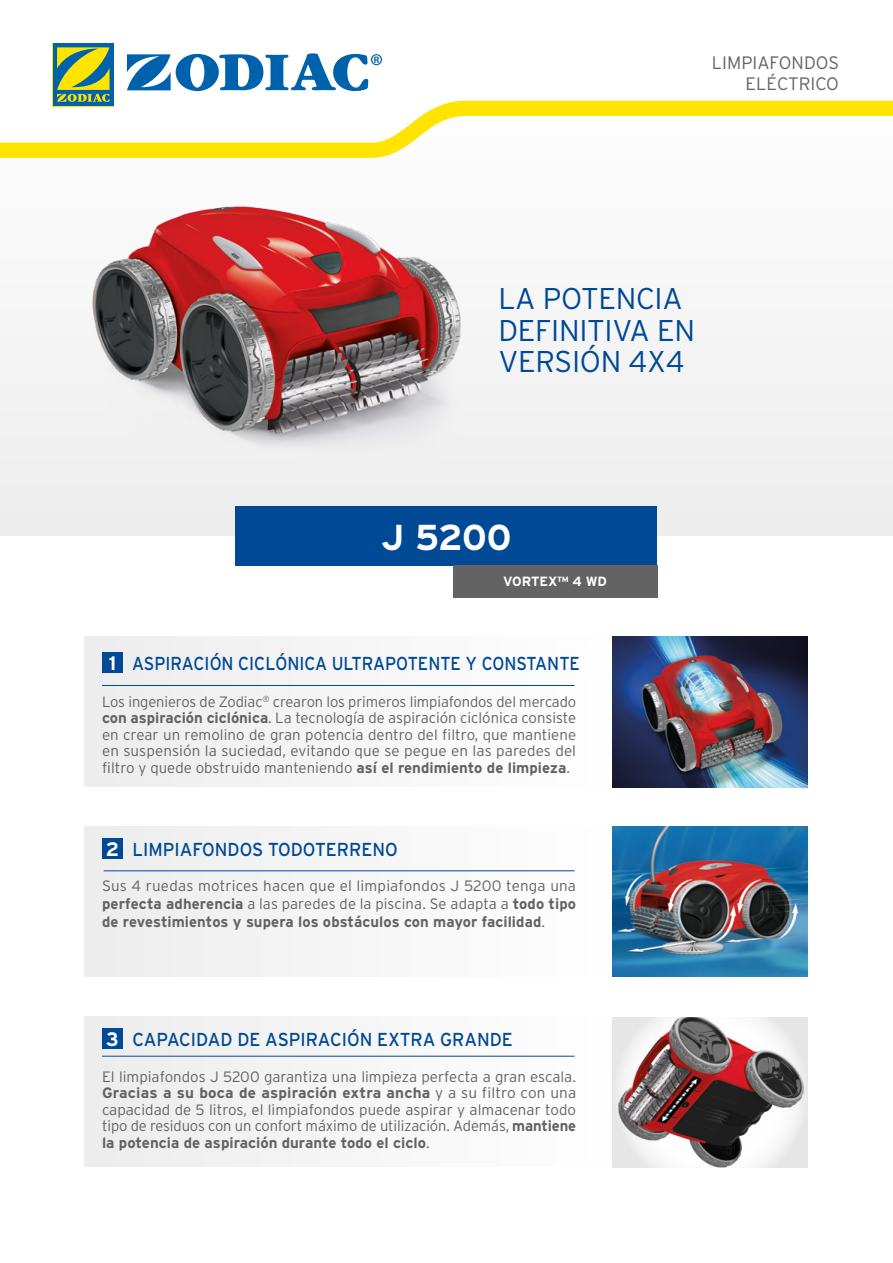
<style>
.page{position:relative;width:893px;height:1263px;background:#fff}
.page>*{position:absolute;margin:0;border:0;box-sizing:border-box;transform-origin:0 0}
.t1{font:700 36px "Interstate";color:#fff}
.t2{font:300 30px/31.5px "Interstate";letter-spacing:-.01em;color:#004994}
.t3{font:18.75px "Interstate";color:#004994;scale:.95 1}
.t4{font:18.75px "Interstate";color:#004994;scale:.9 1}
.t5{font:300 18px/21px "Interstate";color:#646363;text-align:right}
.t6{font:300 15px/16.5px "Interstate";color:#646363;text-align:justify}
.t7{font:700 13.35px "Interstate";color:#fff}
.s1{font-weight:700;font-size:19.5px;color:#fff}
.s2{font-weight:700}
</style>
<div class="page">
<div style="left:84px;top:826px;width:529px;height:151px;background:#f5f5f5"></div>
<div style="left:0;top:85px;width:893px;height:451px;background:#f4f4f4"></div>
<div style="left:236px;top:506px;width:421px;height:59px;background:#004994"></div>
<div style="left:84px;top:1016px;width:529px;height:150px;background:#f5f5f5"></div>
<div style="left:84px;top:637px;width:529px;height:150px;background:#f5f5f5"></div>
<img style="left:613px;top:637px;width:195px;height:150px">
<div style="left:453px;top:565px;width:204px;height:32px;background:#646363"></div>
<img style="left:613px;top:1017px;width:195px;height:151px">
<img style="left:92px;top:206px;width:369px;height:241px">
<img style="left:93px;top:207px;width:260px;height:226px">
<hr style="left:104px;top:870px;width:471px;height:1px;background:#004994">
<hr style="left:102px;top:1056px;width:473px;height:1px;background:#004994">
<hr style="left:102px;top:685px;width:473px;height:1px;background:#004994">
<div style="left:102px;top:1028px;width:21px;height:21px;background:#004994"></div>
<div style="left:102px;top:838px;width:21px;height:20px;background:#004994"></div>
<div style="left:102px;top:652px;width:21px;height:20px;background:#004994"></div>
<svg style="left:0;top:54px;width:893px;height:47px"></svg>
<svg style="left:0;top:101px;width:893px;height:57px;fill:#fffcfc"></svg>
<svg style="left:127px;top:53px;width:255px;height:38px"></svg>
<svg style="left:52px;top:43px;width:62px;height:63px"></svg>
<div style="left:53px;top:43px;width:60px;height:63px;background:#0061ad"></div>
<svg style="left:57px;top:47px;width:53px;height:55px"></svg>
<img style="left:613px;top:826px;width:195px;height:151px">
<p class="t5" style="left:712px;top:52px;width:129px">LIMPIAFONDOS<br>ELÉCTRICO</p>
<h2 class="t2" style="left:498px;top:283px;width:198px">LA POTENCIA<br>DEFINITIVA EN<br>VERSIÓN 4X4</h2>
<h1 class="t1" style="left:381px;top:517px;width:132px">J 5200</h1>
<p class="t7" style="left:503px;top:573px;width:105px">VORTEX™ 4 WD</p>
<p class="t4" style="left:109px;top:653px;width:525px"><span class="s1">1</span> ASPIRACIÓN CICLÓNICA ULTRAPOTENTE Y CONSTANTE</p>
<p class="t6" style="left:102px;top:693px;width:476px">Los ingenieros de Zodiac<sup>®</sup> crearon los primeros limpiafondos del mercado <span class="s2">con aspiración ciclónica</span>. La tecnología de aspiración ciclónica consiste en crear un remolino de gran potencia dentro del filtro, que mantiene en suspensión la suciedad, evitando que se pegue en las paredes del filtro y quede obstruido manteniendo <span class="s2">así el rendimiento de limpieza</span>.</p>
<p class="t3" style="left:106px;top:839px;width:309px"><span class="s1">2</span> LIMPIAFONDOS TODOTERRENO</p>
<p class="t6" style="left:102px;top:876px;width:476px;line-height:18px">Sus 4 ruedas motrices hacen que el limpiafondos J 5200 tenga una <span class="s2">perfecta adherencia</span> a las paredes de la piscina. Se adapta a <span class="s2">todo tipo de revestimientos y supera los obstáculos con mayor facilidad</span>.</p>
<p class="t3" style="left:106px;top:1029px;width:429px"><span class="s1">3</span> CAPACIDAD DE ASPIRACIÓN EXTRA GRANDE</p>
<p class="t6" style="left:102px;top:1068px;width:476px">El limpiafondos J 5200 garantiza una limpieza perfecta a gran escala.<br><span class="s2">Gracias a su boca de aspiración extra ancha</span> y a su filtro con una capacidad de 5 litros, el limpiafondos puede aspirar y almacenar todo tipo de residuos con un confort máximo de utilización. Además, <span class="s2">mantiene la potencia de aspiración durante todo el ciclo</span>.</p>
</div>
